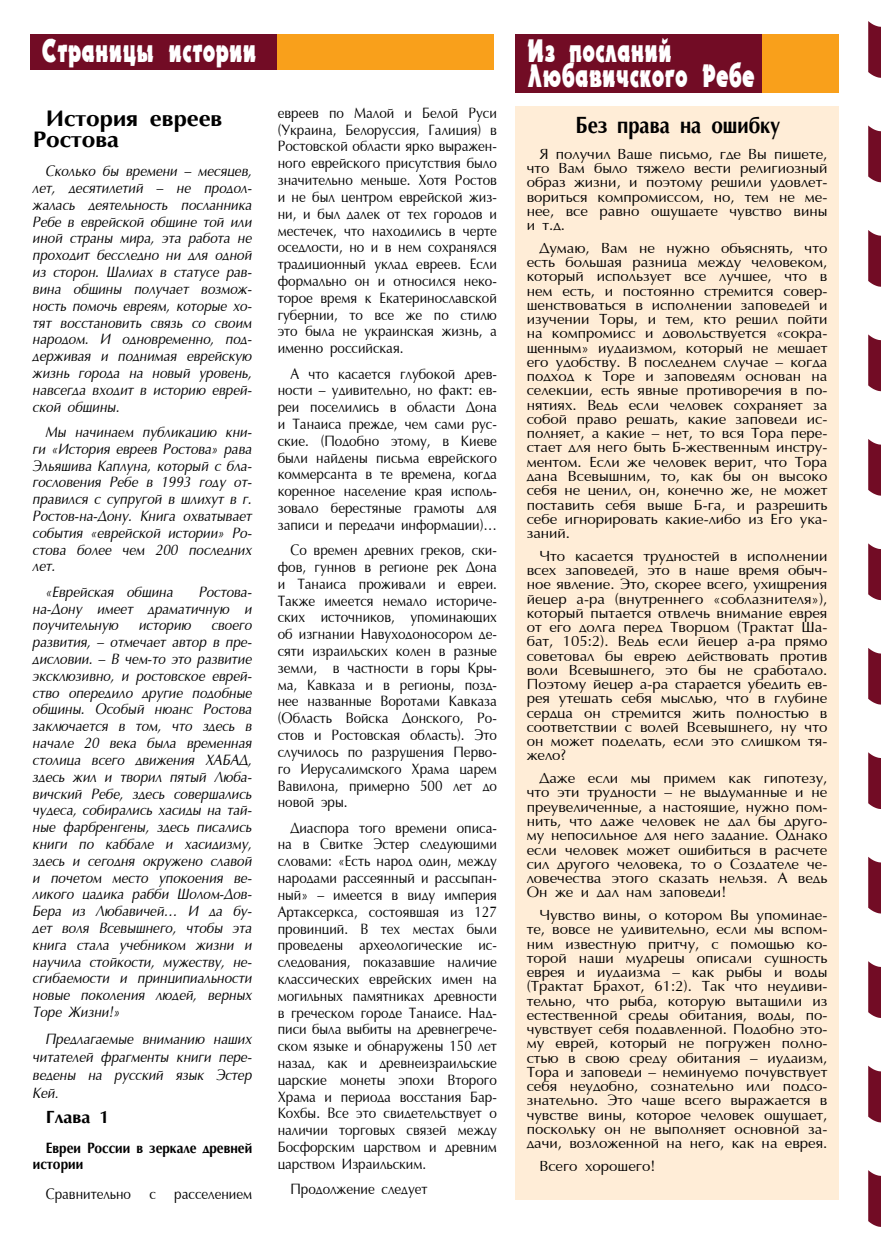
<style>
.page{position:relative;width:881px;height:1234px;background:#fff}
.page>*{position:absolute;margin:0;border:0;box-sizing:border-box;transform-origin:0 0}
.t1{font:31.5px/25.2px "Uk Electron";color:#fff;scale:.67 1}
.t2{font:700 24px "AG Opt Cyrillic";color:#000;scale:.84 1}
.t3{font:700 22.95px/21px "AG Opt Cyrillic";color:#000}
.t4{font:700 18px "AG Opt Cyrillic";color:#000}
.t5{font:15.3px/16.8px "AG Opt Cyrillic Normal";color:#000;text-align:justify;scale:.88 1}
.t6{font:italic 15.3px/16.8px "AG Opt Cyrillic Normal";color:#000;text-align:justify;scale:.88 1}
.t7{font:700 15.3px/16.8px "AG Opt Cyrillic";color:#000;scale:.88 1}
.t8{font:15px/14.2px "AG Opt Cyrillic Normal";color:#000;text-align:justify}
.s1{font-size:13.5px}
</style>
<div class="page">
<svg style="left:868px;top:21px;width:12px;height:57px"></svg>
<svg style="left:868px;top:125px;width:12px;height:57px"></svg>
<svg style="left:868px;top:230px;width:12px;height:57px"></svg>
<svg style="left:868px;top:334px;width:12px;height:57px"></svg>
<svg style="left:868px;top:439px;width:12px;height:56px"></svg>
<svg style="left:868px;top:543px;width:12px;height:57px"></svg>
<svg style="left:868px;top:648px;width:12px;height:56px"></svg>
<svg style="left:868px;top:752px;width:12px;height:56px"></svg>
<svg style="left:868px;top:857px;width:12px;height:56px"></svg>
<svg style="left:868px;top:961px;width:12px;height:56px"></svg>
<svg style="left:868px;top:1065px;width:12px;height:57px"></svg>
<svg style="left:868px;top:1170px;width:12px;height:56px"></svg>
<div style="left:514px;top:34px;width:324px;height:58px;background:#f9a01b"></div>
<div style="left:514px;top:34px;width:247px;height:58px;background:#720c25"></div>
<div style="left:30px;top:34px;width:463px;height:35px;background:#f9a01b"></div>
<div style="left:30px;top:34px;width:246px;height:35px;background:#720c25"></div>
<div style="left:514px;top:106px;width:324px;height:1093px;background:#ffedd7"></div>
<h1 class="t1" style="left:43px;top:38px;width:321px">Страницы истории</h1>
<h3 class="t3" style="left:33px;top:108px;width:191px;text-indent:13px">История евреев<br>Ростова</h3>
<p class="t6" style="left:33px;top:163px;width:250px;text-indent:13px">Сколько бы времени – месяцев, лет, десятилетий – не продол&shy;жалась деятельность посланника Ребе в еврейской общине той или иной страны мира, эта работа не проходит бесследно ни для одной из сторон. Шалиах в статусе рав&shy;вина общины получает возмож&shy;ность помочь евреям, которые хо&shy;тят восстановить связь со своим народом. И одновременно, под&shy;держивая и поднимая еврейскую жизнь города на новый уровень, навсегда входит в историю еврей&shy;ской общины.</p>
<p class="t6" style="left:33px;top:424px;width:250px;text-indent:13px">Мы начинаем публикацию кни&shy;ги «История евреев Ростова» рава Эльяшива Каплуна, который с бла&shy;гословения Ребе в 1993 году от&shy;правился с супругой в шлихут в г.<br>Ростов-на-Дону. Книга охватывает события «еврейской истории» Ро&shy;стова более чем 200 последних лет.</p>
<p class="t6" style="left:46px;top:583px;width:147px">«Еврейская община</p>
<p class="t6" style="left:33px;top:583px;width:250px;text-indent:166px">Ростова&shy;на-Дону имеет драматичную и поучительную</p>
<p class="t6" style="left:139px;top:617px;width:61px">историю</p>
<p class="t6" style="left:33px;top:617px;width:250px;text-indent:179px">своего развития, – отмечает автор в пре&shy;дисловии. – В чем-то это развитие эксклюзивно, и ростовское еврей&shy;ство опередило другие подобные общины. Особый нюанс Ростова заключается в том, что здесь в начале 20 века была временная столица всего движения ХАБАД, здесь жил и творил пятый Люба&shy;вичский Ребе, здесь совершались чудеса, собирались хасиды на тай&shy;ные фарбренгены, здесь писались книги по каббале и хасидизму, здесь и сегодня окружено славой и почетом место упокоения ве&shy;ликого цадика рабби Шолом-Дов-Бера из Любавичей… И да бу&shy;дет воля Всевышнего, чтобы эта книга стала учебником жизни и научила стойкости, мужеству, не&shy;сгибаемости и принципиальности новые поколения людей, верных Торе Жизни!»</p>
<p class="t6" style="left:33px;top:1029px;width:250px;line-height:18px;text-indent:13px">Предлагаемые вниманию наших читателей фрагменты книги пере&shy;ведены на русский язык Эстер Кей<span class="s1">.</span></p>
<p class="t4" style="left:46px;top:1106px;width:65px">Глава 1</p>
<p class="t7" style="left:33px;top:1139px;width:250px;text-indent:13px">Евреи России в зеркале древней истории</p>
<p class="t5" style="left:46px;top:1185px;width:236px">Сравнительно с расселением</p>
<p class="t5" style="left:277px;top:105px;width:250px">евреев по Малой и Белой Руси (Украина, Белоруссия, Галиция) в Ростовской области ярко выражен&shy;ного еврейского присутствия было значительно меньше. Хотя Ростов и не был центром еврейской жиз&shy;ни, и был далек от тех городов и местечек, что находились в черте оседлости, но и в нем сохранялся традиционный уклад евреев. Если формально он и относился неко&shy;торое время к Екатеринославской губернии, то все же по стилю это была не украинская жизнь, а именно российская.</p>
<p class="t5" style="left:277px;top:365px;width:250px;text-indent:13px">А что касается глубокой древ&shy;ности – удивительно, но факт: ев&shy;реи поселились в области Дона и Танаиса прежде, чем сами рус&shy;ские. (Подобно этому, в Киеве были найдены письма еврейского коммерсанта в те времена, когда коренное население края исполь&shy;зовало берестяные грамоты для записи и передачи информации)…</p>
<p class="t5" style="left:277px;top:542px;width:250px;text-indent:13px">Со времен древних греков, ски&shy;фов, гуннов в регионе рек Дона и Танаиса проживали и евреи.<br>Также имеется немало историче&shy;ских источников, упоминающих об изгнании Навуходоносором де&shy;сяти израильских колен в разные земли, в частности в горы Кры&shy;ма, Кавказа и в регионы, позд&shy;нее названные Воротами Кавказа (Область Войска Донского, Ро&shy;стов и Ростовская область). Это случилось по разрушения Перво&shy;го Иерусалимского Храма царем Вавилона, примерно 500 лет до новой эры.</p>
<p class="t5" style="left:277px;top:819px;width:250px;text-indent:13px">Диаспора того времени описа&shy;на в Свитке Эстер следующими словами: «Есть народ один, между народами рассеянный и рассыпан&shy;ный» – имеется в виду империя Артаксеркса, состоявшая из 127 провинций. В тех местах были проведены археологические ис&shy;следования, показавшие наличие классических еврейских имен на могильных памятниках древности в греческом городе Танаисе. Над&shy;писи была выбиты на древнегрече&shy;ском языке и обнаружены 150 лет назад, как и древнеизраильские царские монеты эпохи Второго Храма и периода восстания Бар-Кохбы. Все это свидетельствует о наличии торговых связей между Босфорским царством и древним царством Израильским.</p>
<p class="t5" style="left:290px;top:1180px;width:157px">Продолжение следует</p>
<h1 class="t1" style="left:527px;top:38px;width:341px">Из посланий<br>Любавичского Ребе</h1>
<h2 class="t2" style="left:575px;top:112px;width:245px">Без права на ошибку</h2>
<p class="t8" style="left:526px;top:147px;width:302px;text-indent:13px">Я получил Ваше письмо, где Вы пишете, что Вам было тяжело вести религиозный образ жизни, и поэтому решили удовлет&shy;вориться компромиссом, но, тем не ме&shy;нее, все равно ощущаете чувство вины и т.д.</p>
<p class="t8" style="left:526px;top:241px;width:302px;text-indent:13px">Думаю, Вам не нужно объяснять, что есть большая разница между человеком, который использует все лучшее, что в нем есть, и постоянно стремится совер&shy;шенствоваться в исполнении заповедей и изучении Торы, и тем, кто решил пойти на компромисс и довольствуется «сокра&shy;щенным» иудаизмом, который не мешает его удобству. В последнем случае – когда подход к Торе и заповедям основан на селекции, есть явные противоречия в по&shy;нятиях. Ведь если человек сохраняет за собой право решать, какие заповеди ис&shy;полняет, а какие – нет, то вся Тора пере&shy;стает для него быть Б-жественным инстру&shy;ментом. Если же человек верит, что Тора дана Всевышним, то, как бы он высоко себя не ценил, он, конечно же, не может поставить себя выше Б-га, и разрешить себе игнорировать какие-либо из Его ука&shy;заний.</p>
<p class="t8" style="left:526px;top:549px;width:302px;text-indent:13px">Что касается трудностей в исполнении всех заповедей, это в наше время обыч&shy;ное явление. Это, скорее всего, ухищрения йецер а-ра (внутреннего «соблазнителя»), который пытается отвлечь внимание еврея от его долга перед Творцом (Трактат Ша&shy;бат, 105:2). Ведь если йецер а-ра прямо советовал бы еврею действовать против воли Всевышнего, это бы не сработало.<br>Поэтому йецер а-ра старается убедить ев&shy;рея утешать себя мыслью, что в глубине сердца он стремится жить полностью в соответствии с волей Всевышнего, ну что он может поделать, если это слишком тя&shy;жело?</p>
<p class="t8" style="left:526px;top:771px;width:302px;text-indent:13px">Даже если мы примем как гипотезу, что эти трудности – не выдуманные и не преувеличенные, а настоящие, нужно пом&shy;нить, что даже человек не дал бы друго&shy;му непосильное для него задание. Однако если человек может ошибиться в расчете сил другого человека, то о Создателе че&shy;ловечества этого сказать нельзя. А ведь Он же и дал нам заповеди!</p>
<p class="t8" style="left:526px;top:908px;width:302px;text-indent:13px">Чувство вины, о котором Вы упоминае&shy;те, вовсе не удивительно, если мы вспом&shy;ним известную притчу, с помощью ко&shy;торой наши мудрецы описали сущность еврея и иудаизма – как рыбы и воды (Трактат Брахот, 61:2). Так что неудиви&shy;тельно, что рыба, которую вытащили из естественной среды обитания, воды, по&shy;чувствует себя подавленной. Подобно это&shy;му еврей, который не погружен полно&shy;стью в свою среду обитания – иудаизм, Tора и заповеди – неминуемо почувствует себя неудобно, сознательно или подсо&shy;знательно. Это чаще всего выражается в чувстве вины, которое человек ощущает, поскольку он не выполняет основной за&shy;дачи, возложенной на него, как на еврея.</p>
<p class="t8" style="left:539px;top:1159px;width:117px">Всего хорошего!</p>
</div>
